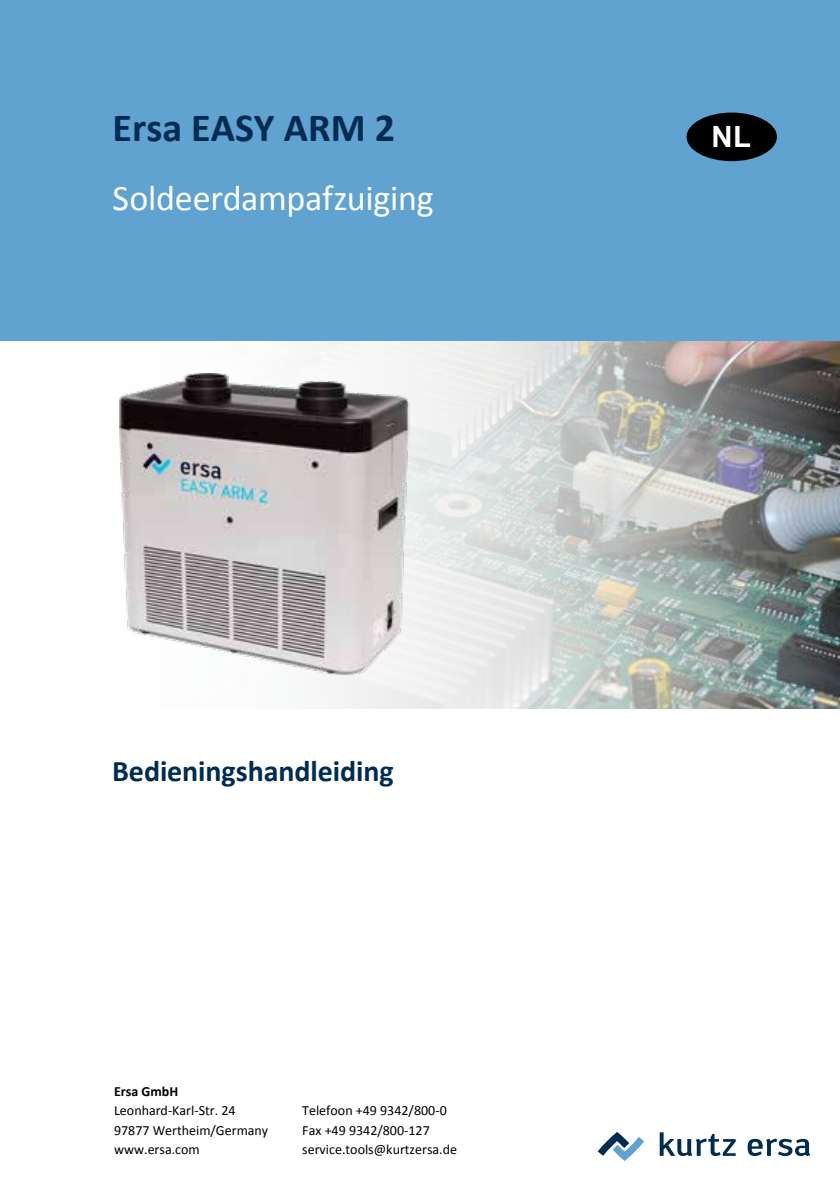
<style>
.page{position:relative;width:840px;height:1191px;background:#fff}
.page>*{position:absolute;margin:0;border:0;box-sizing:border-box;transform-origin:0 0}
.t1{font:700 40px "Calibri";color:#002c52}
.t2{font:36px "Calibri";letter-spacing:-.005em;color:#fff}
.t3{font:700 30px "Calibri";letter-spacing:-.005em;color:#002c52}
.t4{font:700 29.4px "Arial";color:#fff}
.t5{font:14px "Calibri";color:#000}
.t6{font:700 14px "Calibri";color:#000}
</style>
<div class="page">
<img style="left:0;top:340px;width:839px;height:369px">
<svg style="left:659px;top:1132px;width:76px;height:24px"></svg>
<svg style="left:747px;top:1138px;width:62px;height:18px"></svg>
<svg style="left:597px;top:1132px;width:46px;height:29px"></svg>
<img style="left:120px;top:373px;width:294px;height:301px">
<div style="left:0;top:0;width:839px;height:340px;background:#60a2d0"></div>
<div style="left:686px;top:113px;width:90px;height:48px;background:#000;border-radius:50%"></div>
<h1 class="t1" style="left:113px;top:102px;width:284px">Ersa EASY ARM 2</h1>
<h2 class="t2" style="left:113px;top:175px;width:322px">Soldeerdampafzuiging</h2>
<h3 class="t3" style="left:112px;top:751px;width:283px">Bedieningshandleiding</h3>
<p class="t6" style="left:114px;top:1082px;width:66px">Ersa GmbH</p>
<p class="t5" style="left:114px;top:1101px;width:123px">Leonhard-Karl-Str. 24</p>
<p class="t5" style="left:302px;top:1101px;width:146px">Telefoon +49 9342/800-0</p>
<p class="t5" style="left:114px;top:1121px;width:156px">97877 Wertheim/Germany</p>
<p class="t5" style="left:302px;top:1121px;width:129px">Fax +49 9342/800-127</p>
<p class="t5" style="left:114px;top:1140px;width:87px">www.ersa.com</p>
<p class="t5" style="left:302px;top:1140px;width:156px">service.tools@kurtzersa.de</p>
<h3 class="t4" style="left:711px;top:117px;width:41px">NL</h3>
</div>
